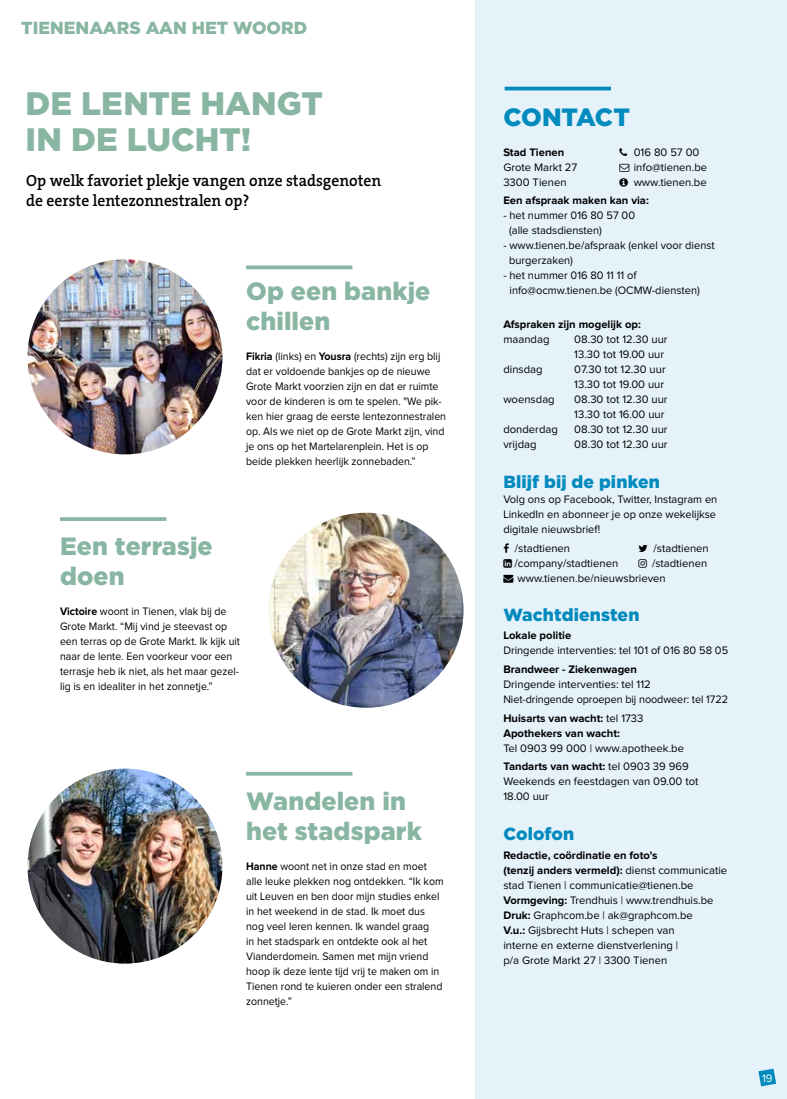
<style>
.page{position:relative;width:787px;height:1099px;background:#fff}
.page>*{position:absolute;margin:0;border:0;box-sizing:border-box;transform-origin:0 0}
.t1{font:900 32.5px/36px "Gotham";color:#89b6a2}
.t2{font:900 25px/30px "Gotham";letter-spacing:.005em;color:#89b6a2}
.t3{font:900 25px "Gotham";letter-spacing:-.01em;color:#008abd}
.t4{font:900 17.5px "Gotham";letter-spacing:.005em;color:#008abd}
.t5{font:900 17.5px "Gotham";color:#89b6a2}
.t6{font:600 16.25px/20px "The Serif B W6";color:#000;scale:.96 1}
.t7{font:11.25px/15px "Proxima Nova";color:#000}
.t8{font:11.25px/15px "Proxima Nova";color:#000;scale:.94 1}
.t9{font:700 11.25px/15px "Proxima Nova";color:#000}
.t10{font:11.25px "Proxima Nova";color:#fff}
.s1{font-weight:700}
.s2{font-weight:400}
</style>
<div class="page">
<div style="left:475px;top:0;width:312px;height:1098px;background:#e5f2fa"></div>
<hr style="left:504px;top:87px;width:107px;height:3px;background:#008abd">
<img style="left:27px;top:259px;width:195px;height:195px;border-radius:97px">
<img style="left:27px;top:768px;width:195px;height:195px;border-radius:97px">
<img style="left:268px;top:513px;width:195px;height:194px;border-radius:97px">
<svg style="left:246px;top:265px;width:106px;height:4px"></svg>
<svg style="left:246px;top:771px;width:106px;height:4px"></svg>
<svg style="left:60px;top:517px;width:106px;height:4px"></svg>
<svg style="left:758px;top:1068px;width:18px;height:18px"></svg>
<h3 class="t5" style="left:21px;top:18px;width:287px">TIENENAARS AAN HET WOORD</h3>
<h1 class="t1" style="left:26px;top:84px;width:299px">DE LENTE HANGT<br>IN DE LUCHT!</h1>
<h3 class="t6" style="left:26px;top:171px;width:371px">Op welk favoriet plekje vangen onze stadsgenoten de eerste lentezonnestralen op?</h3>
<h2 class="t2" style="left:246px;top:276px;width:186px">Op een bankje chillen</h2>
<p class="t8" style="left:246px;top:349px;width:214px"><span class="s1">Fikria</span> (links) en <span class="s1">Yousra</span> (rechts) zijn erg blij dat er voldoende bankjes op de nieuwe Grote Markt voorzien zijn en dat er ruimte voor de kinderen is om te spelen. "We pik&shy;ken hier graag de eerste lentezonnestralen op. Als we niet op de Grote Markt zijn, vind je ons op het Martelarenplein. Het is op beide plekken heerlijk zonnebaden.”</p>
<h2 class="t2" style="left:60px;top:531px;width:154px">Een terrasje doen</h2>
<p class="t8" style="left:60px;top:604px;width:193px"><span class="s1">Victoire</span> woont in Tienen, vlak bij de Grote Markt. “Mij vind je steevast op een terras op de Grote Markt. Ik kijk uit naar de lente. Een voorkeur voor een terrasje heb ik niet, als het maar gezel&shy;lig is en idealiter in het zonnetje.”</p>
<h2 class="t2" style="left:246px;top:786px;width:177px">Wandelen in het stadspark</h2>
<p class="t8" style="left:246px;top:859px;width:212px"><span class="s1">Hanne</span> woont net in onze stad en moet alle leuke plekken nog ontdekken. “Ik kom uit Leuven en ben door mijn studies enkel in het weekend in de stad. Ik moet dus nog veel leren kennen. Ik wandel graag<br>in het stadspark en ontdekte ook al het Vianderdomein. Samen met mijn vriend hoop ik deze lente tijd vrij te maken om in Tienen rond te kuieren onder een stralend zonnetje.”</p>
<h2 class="t3" style="left:503px;top:102px;width:128px">CONTACT</h2>
<p class="t9" style="left:503px;top:145px;width:62px">Stad Tienen</p>
<p class="t7" style="left:503px;top:160px;width:75px">Grote Markt 27<br>3300 Tienen</p>
<p class="t7" style="left:633px;top:145px;width:75px">016 80 57 00 info@tienen.be www.tienen.be</p>
<p class="t9" style="left:503px;top:193px;width:147px">Een afspraak maken kan via:</p>
<p class="t7" style="left:509px;top:208px;width:127px;text-indent:-6px">- het nummer 016 80 57 00 (alle stadsdiensten)</p>
<p class="t7" style="left:509px;top:238px;width:207px;text-indent:-6px">- www.tienen.be/afspraak (enkel voor dienst burgerzaken)</p>
<p class="t7" style="left:509px;top:268px;width:192px;text-indent:-6px">- het nummer 016 80 11 11 of info@ocmw.tienen.be (OCMW-diensten)</p>
<p class="t9" style="left:503px;top:317px;width:139px">Afspraken zijn mogelijk op:</p>
<p class="t7" style="left:503px;top:332px;width:48px">maandag</p>
<p class="t7" style="left:574px;top:332px;width:95px">08.30 tot 12.30 uur<br>13.30 tot 19.00 uur</p>
<p class="t7" style="left:503px;top:362px;width:41px">dinsdag</p>
<p class="t7" style="left:574px;top:362px;width:93px">07.30 tot 12.30 uur<br>13.30 tot 19.00 uur</p>
<p class="t7" style="left:503px;top:392px;width:53px">woensdag</p>
<p class="t7" style="left:574px;top:392px;width:95px">08.30 tot 12.30 uur<br>13.30 tot 16.00 uur</p>
<p class="t7" style="left:503px;top:422px;width:56px">donderdag</p>
<p class="t7" style="left:574px;top:422px;width:95px">08.30 tot 12.30 uur</p>
<p class="t7" style="left:503px;top:437px;width:35px">vrijdag</p>
<p class="t7" style="left:574px;top:437px;width:95px">08.30 tot 12.30 uur</p>
<h3 class="t4" style="left:503px;top:471px;width:158px">Blijf bij de pinken</h3>
<p class="t7" style="left:503px;top:492px;width:215px;text-align:justify">Volg ons op Facebook, Twitter, Instagram en LinkedIn en abonneer je op onze wekelijkse digitale nieuwsbrief!</p>
<p class="t7" style="left:515px;top:540px;width:57px">/stadtienen</p>
<p class="t7" style="left:653px;top:540px;width:57px">/stadtienen</p>
<p class="t7" style="left:514px;top:555px;width:105px">/company/stadtienen</p>
<p class="t7" style="left:652px;top:555px;width:57px">/stadtienen</p>
<p class="t7" style="left:503px;top:570px;width:164px">→ www.tienen.be/nieuwsbrieven</p>
<h3 class="t4" style="left:503px;top:604px;width:137px">Wachtdiensten</h3>
<p class="t9" style="left:503px;top:628px;width:69px">Lokale politie</p>
<p class="t7" style="left:503px;top:643px;width:226px">Dringende interventies: tel 101 of 016 80 58 05</p>
<p class="t9" style="left:503px;top:662px;width:135px">Brandweer - Ziekenwagen</p>
<p class="t7" style="left:503px;top:677px;width:226px">Dringende interventies: tel 112<br>Niet-dringende oproepen bij noodweer: tel 1722</p>
<p class="t9" style="left:503px;top:710px;width:142px">Huisarts van wacht: <span class="s2">tel 1733<br></span>Apothekers van wacht:</p>
<p class="t7" style="left:503px;top:738px;width:187px;line-height:18.5px">Tel 0903 99 000 | www.apotheek.be<br><span class="s1">Tandarts van wacht:</span> tel 0903 39 969</p>
<p class="t7" style="left:503px;top:774px;width:196px">Weekends en feestdagen van 09.00 tot<br>18.00 uur</p>
<h3 class="t4" style="left:503px;top:823px;width:72px">Colofon</h3>
<p class="t7" style="left:503px;top:847px;width:225px"><span class="s1">Redactie, coördinatie en foto's<br>(tenzij anders vermeld):</span> dienst communicatie stad Tienen | communicatie@tienen.be <span class="s1">Vormgeving:</span> Trendhuis | www.trendhuis.be <span class="s1">Druk:</span> Graphcom.be | ak@graphcom.be<br><span class="s1">V.u.:</span> Gijsbrecht Huts | schepen van<br>interne en externe dienstverlening |<br>p/a Grote Markt 27 | 3300 Tienen</p>
<p class="t10" style="left:762px;top:1071px;width:12px">19</p>
</div>
